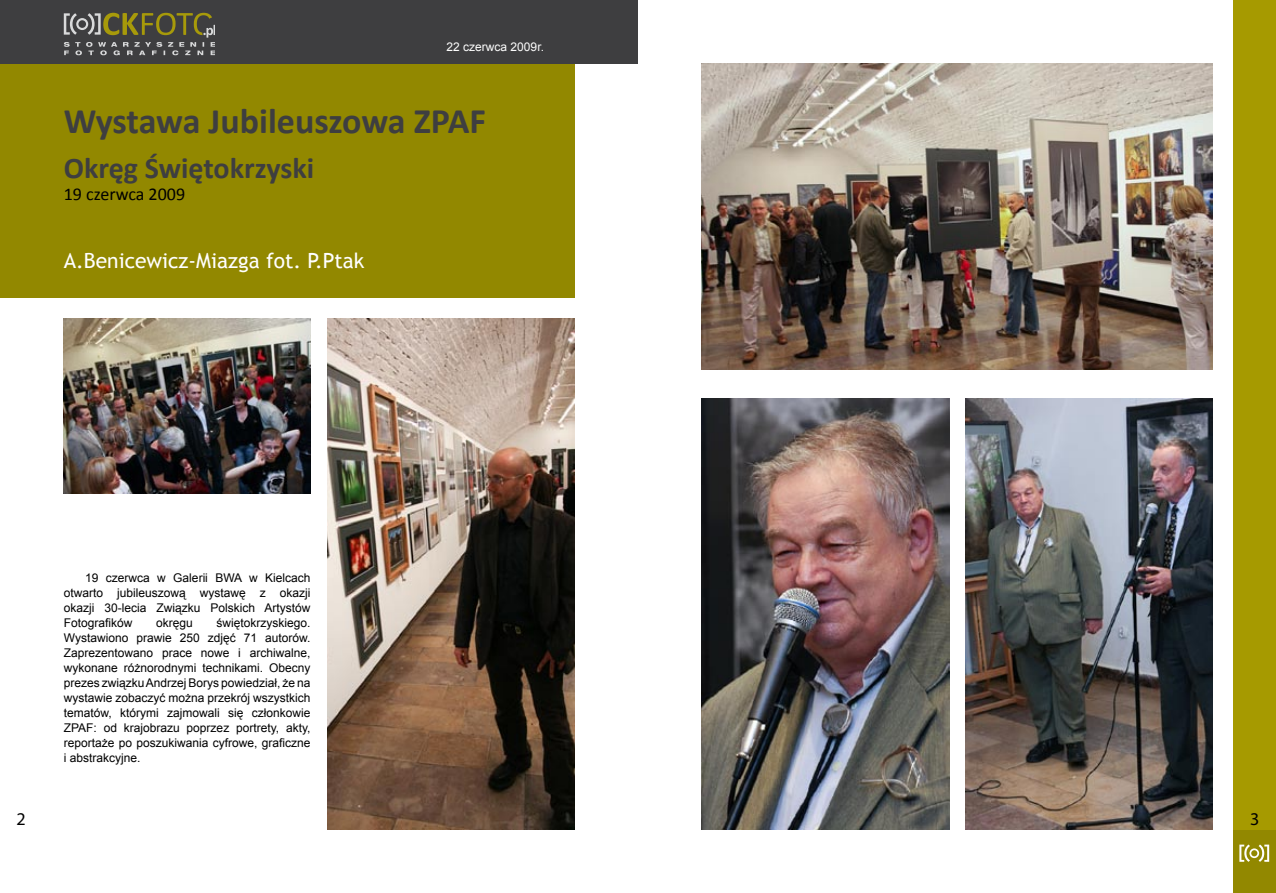
<style>
.page{position:relative;width:1276px;height:893px;background:#fff}
.page>*{position:absolute;margin:0;border:0;box-sizing:border-box;transform-origin:0 0}
.t1{font:700 36px "Calibri";letter-spacing:-.005em;color:#3e3e40}
.t2{font:700 30px "Calibri";color:#3e3e40}
.t3{font:21px "Trebuchet MS";color:#fff}
.t4{font:18px "Calibri";color:#000}
.t5{font:18px "Myriad Pro";color:#000}
.t6{font:12px/15px "Arial";color:#000;text-align:justify}
.t7{font:12px "Arial";color:#fdfdfd}
</style>
<div class="page">
<div style="left:1233px;top:0;width:43px;height:893px;background:#928800"></div>
<div style="left:1233px;top:0;width:43px;height:829px;background:#a69a00"></div>
<svg style="left:1239px;top:844px;width:30px;height:18px"></svg>
<div style="left:0;top:0;width:638px;height:64px;background:#3e3e40"></div>
<div style="left:0;top:64px;width:574px;height:234px;background:#928800"></div>
<svg style="left:64px;top:13px;width:151px;height:42px"></svg>
<img style="left:327px;top:319px;width:247px;height:510px">
<img style="left:64px;top:319px;width:246px;height:174px">
<img style="left:702px;top:64px;width:510px;height:305px">
<img style="left:702px;top:399px;width:247px;height:430px">
<img style="left:965px;top:399px;width:247px;height:430px">
<p class="t7" style="left:446px;top:39px;width:99px">22 czerwca 2009r.</p>
<h1 class="t1" style="left:64px;top:99px;width:424px">Wystawa Jubileuszowa ZPAF</h1>
<h2 class="t2" style="left:64px;top:150px;width:252px">Okręg Świętokrzyski</h2>
<h3 class="t4" style="left:64px;top:183px;width:123px">19 czerwca 2009</h3>
<h3 class="t3" style="left:64px;top:248px;width:302px">A.Benicewicz-Miazga fot. P.Ptak</h3>
<p class="t6" style="left:64px;top:570px;width:248px;text-indent:21px">19 czerwca w Galerii BWA w Kielcach otwarto jubileuszową wystawę z okazji okazji 30-lecia Związku Polskich Artystów Fotografików</p>
<p class="t6" style="left:64px;top:615px;width:248px;text-indent:153px">świętokrzyskiego.<br>Wystawiono prawie 250 zdjęć 71 autorów.<br>Zaprezentowano prace nowe i archiwalne, wykonane różnorodnymi technikami. Obecny prezes związku Andrzej Borys powiedział, że na wystawie zobaczyć można przekrój wszystkich tematów, którymi zajmowali się członkowie ZPAF: od krajobrazu poprzez portrety, akty, reportaże po poszukiwania cyfrowe, graficzne i abstrakcyjne.</p>
<p class="t6" style="left:156px;top:615px;width:38px">okręgu</p>
<h3 class="t5" style="left:17px;top:808px;width:11px">2</h3>
<h3 class="t5" style="left:1250px;top:808px;width:11px">3</h3>
</div>
